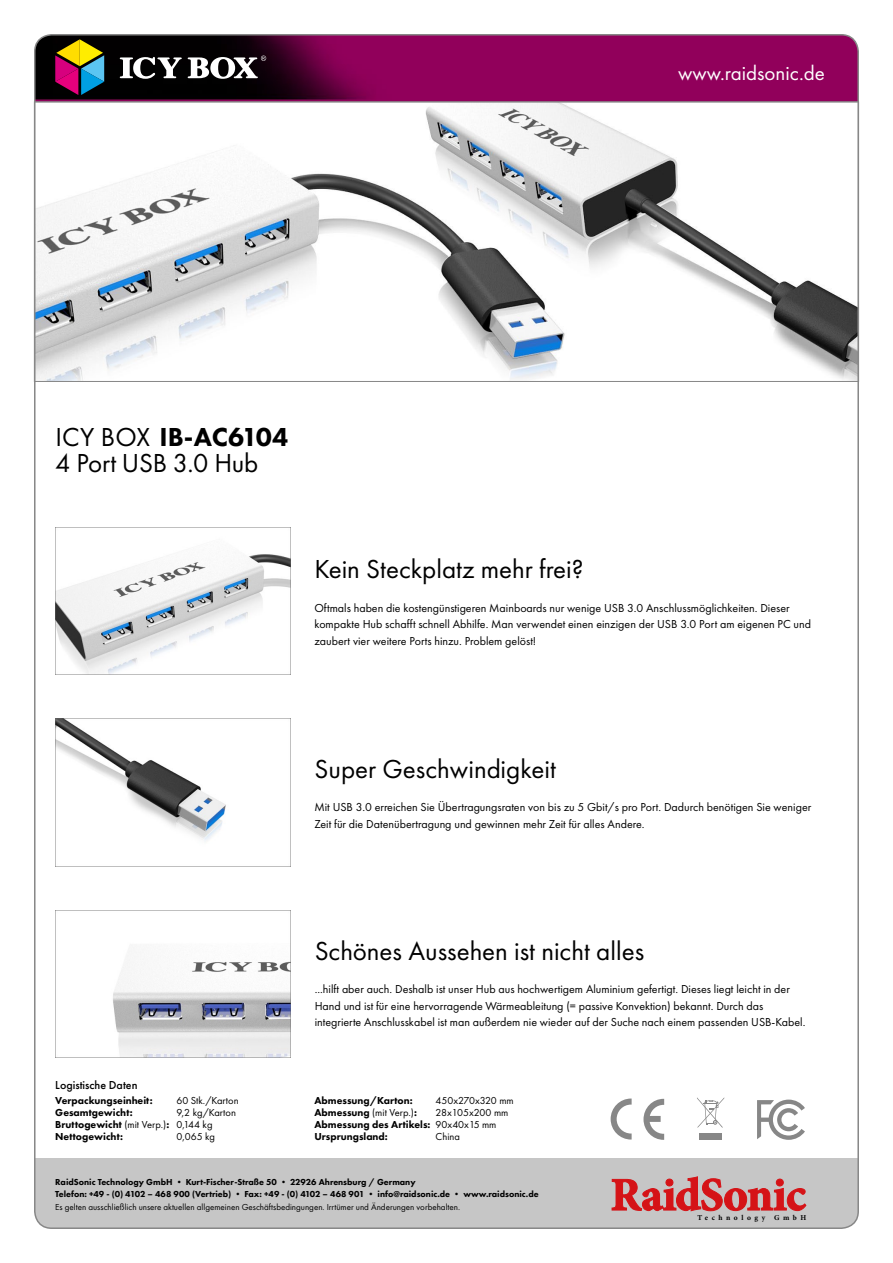
<style>
.page{position:relative;width:893px;height:1263px;background:#fff}
.page>*{position:absolute;margin:0;border:0;box-sizing:border-box;transform-origin:0 0}
.t1{font:27px "Futura PT";color:#000}
.t2{font:800 27px "Futura PT";letter-spacing:-.01em;color:#000}
.t3{font:21px "Futura PT";color:#fff}
.t4{font:12px/16.5px "Futura PT";color:#000}
.t5{font:500 12px "Futura PT";color:#000}
.t6{font:800 10.5px/12px "Futura PT";color:#000}
.t7{font:10.5px/12px "Futura PT";color:#000}
.t8{font:800 9px/12px "Futura PT";color:#000}
.t9{font:9px "Futura PT";color:#000}
.t10{font:700 7.5px "Minion Pro";letter-spacing:.47em;color:#000}
.s1{font-weight:400}
</style>
<div class="page">
<svg style="left:37px;top:102px;width:819px;height:280px"></svg>
<img style="left:55px;top:528px;width:236px;height:147px">
<img style="left:55px;top:719px;width:236px;height:147px">
<img style="left:55px;top:910px;width:236px;height:147px">
<svg style="left:757px;top:1099px;width:48px;height:41px"></svg>
<div style="left:699px;top:1134px;width:23px;height:6px;background:#878787"></div>
<svg style="left:697px;top:1097px;width:27px;height:31px"></svg>
<svg style="left:611px;top:1098px;width:21px;height:41px"></svg>
<svg style="left:643px;top:1099px;width:21px;height:41px"></svg>
<div style="left:35px;top:1159px;width:823px;height:69px;background:#c6c6c6"></div>
<svg style="left:612px;top:1176px;width:194px;height:35px"></svg>
<svg style="left:35px;top:35px;width:821px;height:67px;background:#700348"></svg>
<svg style="left:120px;top:56px;width:146px;height:23px"></svg>
<svg style="left:55px;top:39px;width:49px;height:56px;background:#755a4f"></svg>
<h2 class="t3" style="left:678px;top:60px;width:148px">www.raidsonic.de</h2>
<h1 class="t2" style="left:55px;top:420px;width:234px"><span class="s1">ICY BOX</span> IB-AC6104</h1>
<h1 class="t1" style="left:55px;top:447px;width:205px">4 Port USB 3.0 Hub</h1>
<h1 class="t1" style="left:314px;top:553px;width:270px">Kein Steckplatz mehr frei?</h1>
<p class="t4" style="left:314px;top:599px;width:498px">Oftmals haben die kostengünstigeren Mainboards nur wenige USB 3.0 Anschlussmöglichkeiten. Dieser kompakte Hub schafft schnell Abhilfe. Man verwendet einen einzigen der USB 3.0 Port am eigenen PC und zaubert vier weitere Ports hinzu. Problem gelöst!</p>
<h1 class="t1" style="left:314px;top:753px;width:243px">Super Geschwindigkeit</h1>
<p class="t4" style="left:314px;top:799px;width:498px">Mit USB 3.0 erreichen Sie Übertragungsraten von bis zu 5 Gbit/s pro Port. Dadurch benötigen Sie weniger<br>Zeit für die Datenübertragung und gewinnen mehr Zeit für alles Andere.</p>
<h1 class="t1" style="left:315px;top:935px;width:331px">Schönes Aussehen ist nicht alles</h1>
<p class="t4" style="left:315px;top:981px;width:492px">...hilft aber auch. Deshalb ist unser Hub aus hochwertigem Aluminium gefertigt. Dieses liegt leicht in der<br>Hand und ist für eine hervorragende Wärmeableitung (= passive Konvektion) bekannt. Durch das integrierte Anschlusskabel ist man außerdem nie wieder auf der Suche nach einem passenden USB-Kabel.</p>
<p class="t5" style="left:55px;top:1078px;width:84px">Logistische Daten</p>
<p class="t6" style="left:55px;top:1094px;width:115px">Verpackungseinheit:<br>Gesamtgewicht:<br>Bruttogewicht <span class="s1">(mit Verp.)</span>:<br>Nettogewicht:</p>
<p class="t7" style="left:176px;top:1094px;width:64px">60 Stk./Karton<br>9,2 kg/Karton<br>0,144 kg<br>0,065 kg</p>
<p class="t7" style="left:436px;top:1094px;width:80px">450x270x320 mm<br>28x105x200 mm<br>90x40x15 mm<br>China</p>
<p class="t6" style="left:314px;top:1094px;width:118px">Abmessung/Karton:<br>Abmessung <span class="s1">(mit Verp.)</span>:<br>Abmessung des Artikels:<br>Ursprungsland:</p>
<p class="t8" style="left:55px;top:1175px;width:485px">RaidSonic Technology GmbH • Kurt-Fischer-Straße 50 • 22926 Ahrensburg / Germany<br>Telefon: +49 - (0) 4102 – 468 900 (Vertrieb) • Fax: +49 - (0) 4102 – 468 901 • info@raidsonic.de • www.raidsonic.de</p>
<p class="t9" style="left:55px;top:1202px;width:406px">Es gelten ausschließlich unsere aktuellen allgemeinen Geschäftsbedingungen. Irrtümer und Änderungen vorbehalten.</p>
<p class="t10" style="left:697px;top:1212px;width:110px">Technology GmbH</p>
</div>
